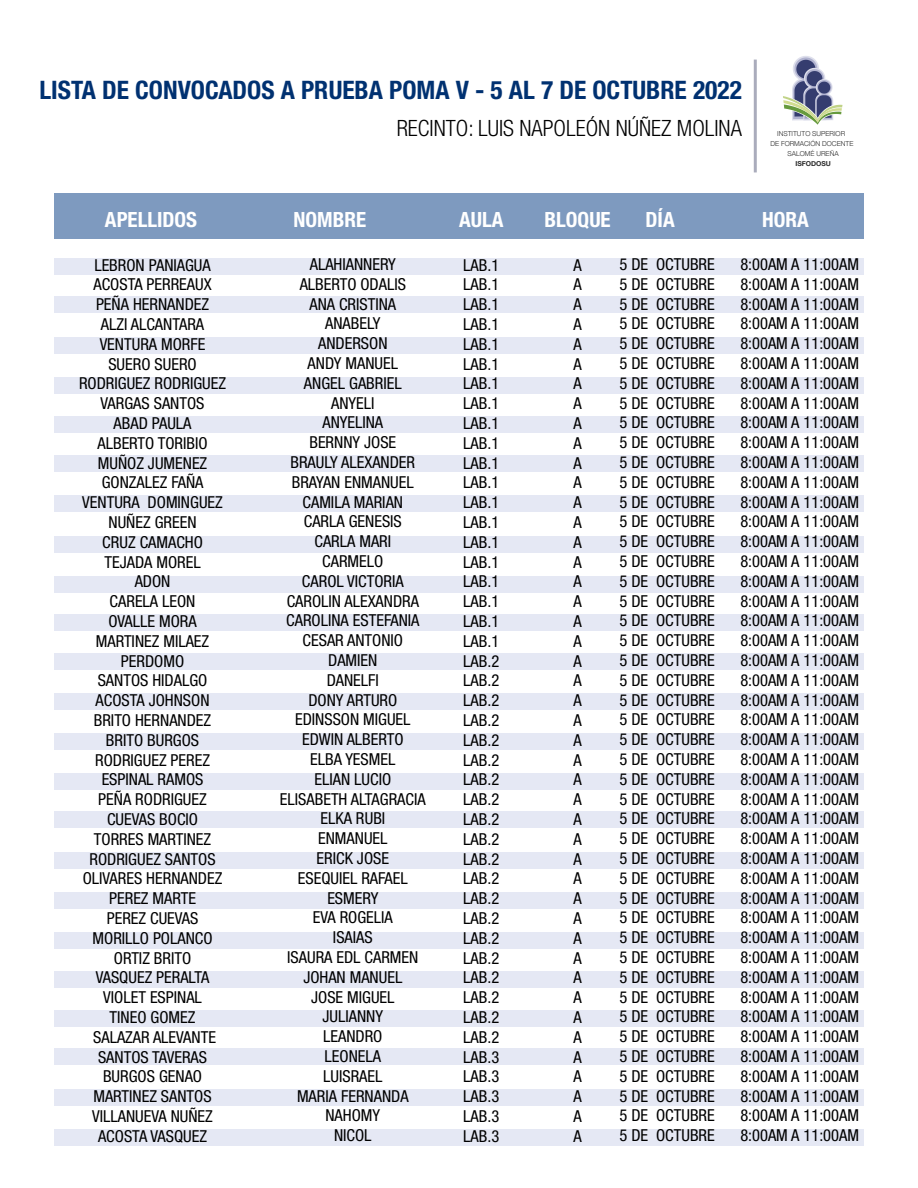
<style>
.page{position:relative;width:918px;height:1188px;background:#fff}
.page>*{position:absolute;margin:0;border:0;box-sizing:border-box;transform-origin:0 0}
.t1{font:700 condensed 25.5px "Helvetica Neue LT Std";color:#003171}
.t2{font:300 condensed 22.5px "Helvetica Neue LT Std";color:#000}
.t3{font:700 condensed 21px "Helvetica Neue LT Std";color:#fff}
.t4{font:condensed 16.5px/19.8px "Helvetica Neue LT Std";color:#000;text-align:justify}
.t5{font:300 6.75px/9.9px "Helvetica Neue";color:#292929;text-align:center}
.t6{font:700 6.75px "Helvetica Neue";color:#292929}
</style>
<div class="page">
<hr style="left:754px;top:60px;width:3px;height:112px;background:#aaacbc">
<svg style="left:783px;top:56px;width:60px;height:69px"></svg>
<div style="left:54px;top:258px;width:810px;height:17px;background:#e5e8f4"></div>
<div style="left:54px;top:615px;width:810px;height:16px;background:#e5e8f4"></div>
<div style="left:54px;top:417px;width:810px;height:16px;background:#e5e8f4"></div>
<div style="left:54px;top:773px;width:810px;height:17px;background:#e5e8f4"></div>
<div style="left:54px;top:1010px;width:810px;height:17px;background:#e5e8f4"></div>
<div style="left:54px;top:297px;width:810px;height:16px;background:#e5e8f4"></div>
<div style="left:54px;top:653px;width:810px;height:16px;background:#e5e8f4"></div>
<div style="left:54px;top:455px;width:810px;height:17px;background:#e5e8f4"></div>
<div style="left:54px;top:811px;width:810px;height:17px;background:#e5e8f4"></div>
<div style="left:54px;top:1049px;width:810px;height:16px;background:#e5e8f4"></div>
<div style="left:54px;top:337px;width:810px;height:16px;background:#e5e8f4"></div>
<div style="left:54px;top:693px;width:810px;height:17px;background:#e5e8f4"></div>
<div style="left:54px;top:495px;width:810px;height:17px;background:#e5e8f4"></div>
<div style="left:54px;top:852px;width:810px;height:16px;background:#e5e8f4"></div>
<div style="left:54px;top:1089px;width:810px;height:17px;background:#e5e8f4"></div>
<div style="left:54px;top:1129px;width:810px;height:17px;background:#e5e8f4"></div>
<div style="left:54px;top:377px;width:810px;height:17px;background:#e5e8f4"></div>
<div style="left:54px;top:734px;width:810px;height:16px;background:#e5e8f4"></div>
<div style="left:54px;top:971px;width:810px;height:16px;background:#e5e8f4"></div>
<div style="left:54px;top:536px;width:810px;height:16px;background:#e5e8f4"></div>
<div style="left:54px;top:892px;width:810px;height:17px;background:#e5e8f4"></div>
<div style="left:54px;top:576px;width:810px;height:17px;background:#e5e8f4"></div>
<div style="left:54px;top:933px;width:810px;height:16px;background:#e5e8f4"></div>
<div style="left:54px;top:194px;width:810px;height:45px;background:#7e9abf"></div>
<h1 class="t1" style="left:39px;top:75px;width:704px">LISTA DE CONVOCADOS A PRUEBA POMA V - 5 AL 7 DE OCTUBRE 2022</h1>
<h2 class="t2" style="left:397px;top:115px;width:347px">RECINTO: LUIS NAPOLEÓN NÚÑEZ MOLINA</h2>
<p class="t5" style="left:770px;top:128px;width:84px">INSTITUTO SUPERIOR<br>DE FORMACIÓN DOCENTE<br>SALOMÉ UREÑA</p>
<p class="t6" style="left:795px;top:158px;width:37px">ISFODOSU</p>
<p class="t3" style="left:105px;top:207px;width:94px">APELLIDOS</p>
<p class="t3" style="left:293px;top:207px;width:74px">NOMBRE</p>
<p class="t3" style="left:459px;top:207px;width:46px">AULA</p>
<p class="t3" style="left:545px;top:207px;width:68px">BLOQUE</p>
<p class="t3" style="left:646px;top:207px;width:31px">DÍA</p>
<p class="t3" style="left:762px;top:207px;width:48px">HORA</p>
<p class="t4" style="left:79px;top:255px;width:149px;text-align:center">LEBRON PANIAGUA<br>ACOSTA PERREAUX<br>PEÑA HERNANDEZ<br>ALZI ALCANTARA<br>VENTURA MORFE<br>SUERO SUERO<br>RODRIGUEZ RODRIGUEZ<br>VARGAS SANTOS<br>ABAD PAULA<br>ALBERTO TORIBIO<br>MUÑOZ JUMENEZ<br>GONZALEZ FAÑA<br>VENTURA DOMINGUEZ<br>NUÑEZ GREEN<br>CRUZ CAMACHO<br>TEJADA MOREL<br>ADON<br>CARELA LEON<br>OVALLE MORA<br>MARTINEZ MILAEZ<br>PERDOMO<br>SANTOS HIDALGO<br>ACOSTA JOHNSON<br>BRITO HERNANDEZ<br>BRITO BURGOS<br>RODRIGUEZ PEREZ<br>ESPINAL RAMOS<br>PEÑA RODRIGUEZ<br>CUEVAS BOCIO<br>TORRES MARTINEZ<br>RODRIGUEZ SANTOS<br>OLIVARES HERNANDEZ<br>PEREZ MARTE<br>PEREZ CUEVAS<br>MORILLO POLANCO<br>ORTIZ BRITO<br>VASQUEZ PERALTA<br>VIOLET ESPINAL<br>TINEO GOMEZ<br>SALAZAR ALEVANTE<br>SANTOS TAVERAS<br>BURGOS GENAO<br>MARTINEZ SANTOS<br>VILLANUEVA NUÑEZ<br>ACOSTA VASQUEZ</p>
<p class="t4" style="left:280px;top:254px;width:147px;text-align:center">ALAHIANNERY<br>ALBERTO ODALIS<br>ANA CRISTINA<br>ANABELY<br>ANDERSON<br>ANDY MANUEL<br>ANGEL GABRIEL<br>ANYELI<br>ANYELINA<br>BERNNY JOSE<br>BRAULY ALEXANDER<br>BRAYAN ENMANUEL<br>CAMILA MARIAN<br>CARLA GENESIS<br>CARLA MARI<br>CARMELO<br>CAROL VICTORIA<br>CAROLIN ALEXANDRA<br>CAROLINA ESTEFANIA<br>CESAR ANTONIO<br>DAMIEN<br>DANELFI<br>DONY ARTURO<br>EDINSSON MIGUEL<br>EDWIN ALBERTO<br>ELBA YESMEL<br>ELIAN LUCIO<br>ELISABETH ALTAGRACIA<br>ELKA RUBI<br>ENMANUEL<br>ERICK JOSE<br>ESEQUIEL RAFAEL<br>ESMERY<br>EVA ROGELIA<br>ISAIAS<br>ISAURA EDL CARMEN<br>JOHAN MANUEL<br>JOSE MIGUEL<br>JULIANNY<br>LEANDRO<br>LEONELA<br>LUISRAEL<br>MARIA FERNANDA<br>NAHOMY<br>NICOL</p>
<p class="t4" style="left:463px;top:255px;width:38px">LAB.1<br>LAB.1<br>LAB.1<br>LAB.1<br>LAB.1<br>LAB.1<br>LAB.1<br>LAB.1<br>LAB.1<br>LAB.1<br>LAB.1<br>LAB.1<br>LAB.1<br>LAB.1<br>LAB.1<br>LAB.1<br>LAB.1<br>LAB.1<br>LAB.1<br>LAB.1<br>LAB.2<br>LAB.2<br>LAB.2<br>LAB.2<br>LAB.2<br>LAB.2<br>LAB.2<br>LAB.2<br>LAB.2<br>LAB.2<br>LAB.2<br>LAB.2<br>LAB.2<br>LAB.2<br>LAB.2<br>LAB.2<br>LAB.2<br>LAB.2<br>LAB.2<br>LAB.2<br>LAB.3<br>LAB.3<br>LAB.3<br>LAB.3<br>LAB.3</p>
<p class="t4" style="left:574px;top:255px;width:10px">A A A A A A A A A A A A A A A A A A A A A A A A A A A A A A A A A A A A A A A A A A A A A</p>
<p class="t4" style="left:620px;top:254px;width:97px">5 DE OCTUBRE 5 DE OCTUBRE 5 DE OCTUBRE 5 DE OCTUBRE 5 DE OCTUBRE 5 DE OCTUBRE 5 DE OCTUBRE 5 DE OCTUBRE 5 DE OCTUBRE 5 DE OCTUBRE 5 DE OCTUBRE 5 DE OCTUBRE 5 DE OCTUBRE 5 DE OCTUBRE 5 DE OCTUBRE 5 DE OCTUBRE 5 DE OCTUBRE 5 DE OCTUBRE 5 DE OCTUBRE 5 DE OCTUBRE 5 DE OCTUBRE 5 DE OCTUBRE 5 DE OCTUBRE 5 DE OCTUBRE 5 DE OCTUBRE 5 DE OCTUBRE 5 DE OCTUBRE 5 DE OCTUBRE 5 DE OCTUBRE 5 DE OCTUBRE 5 DE OCTUBRE 5 DE OCTUBRE 5 DE OCTUBRE 5 DE OCTUBRE 5 DE OCTUBRE 5 DE OCTUBRE 5 DE OCTUBRE 5 DE OCTUBRE 5 DE OCTUBRE 5 DE OCTUBRE 5 DE OCTUBRE 5 DE OCTUBRE 5 DE OCTUBRE 5 DE OCTUBRE 5 DE OCTUBRE</p>
<p class="t4" style="left:740px;top:254px;width:120px">8:00AM A 11:00AM 8:00AM A 11:00AM 8:00AM A 11:00AM 8:00AM A 11:00AM 8:00AM A 11:00AM 8:00AM A 11:00AM 8:00AM A 11:00AM 8:00AM A 11:00AM 8:00AM A 11:00AM 8:00AM A 11:00AM 8:00AM A 11:00AM 8:00AM A 11:00AM 8:00AM A 11:00AM 8:00AM A 11:00AM 8:00AM A 11:00AM 8:00AM A 11:00AM 8:00AM A 11:00AM 8:00AM A 11:00AM 8:00AM A 11:00AM 8:00AM A 11:00AM 8:00AM A 11:00AM 8:00AM A 11:00AM 8:00AM A 11:00AM 8:00AM A 11:00AM 8:00AM A 11:00AM 8:00AM A 11:00AM 8:00AM A 11:00AM 8:00AM A 11:00AM 8:00AM A 11:00AM 8:00AM A 11:00AM 8:00AM A 11:00AM 8:00AM A 11:00AM 8:00AM A 11:00AM 8:00AM A 11:00AM 8:00AM A 11:00AM 8:00AM A 11:00AM 8:00AM A 11:00AM 8:00AM A 11:00AM 8:00AM A 11:00AM 8:00AM A 11:00AM 8:00AM A 11:00AM 8:00AM A 11:00AM 8:00AM A 11:00AM 8:00AM A 11:00AM 8:00AM A 11:00AM</p>
</div>
